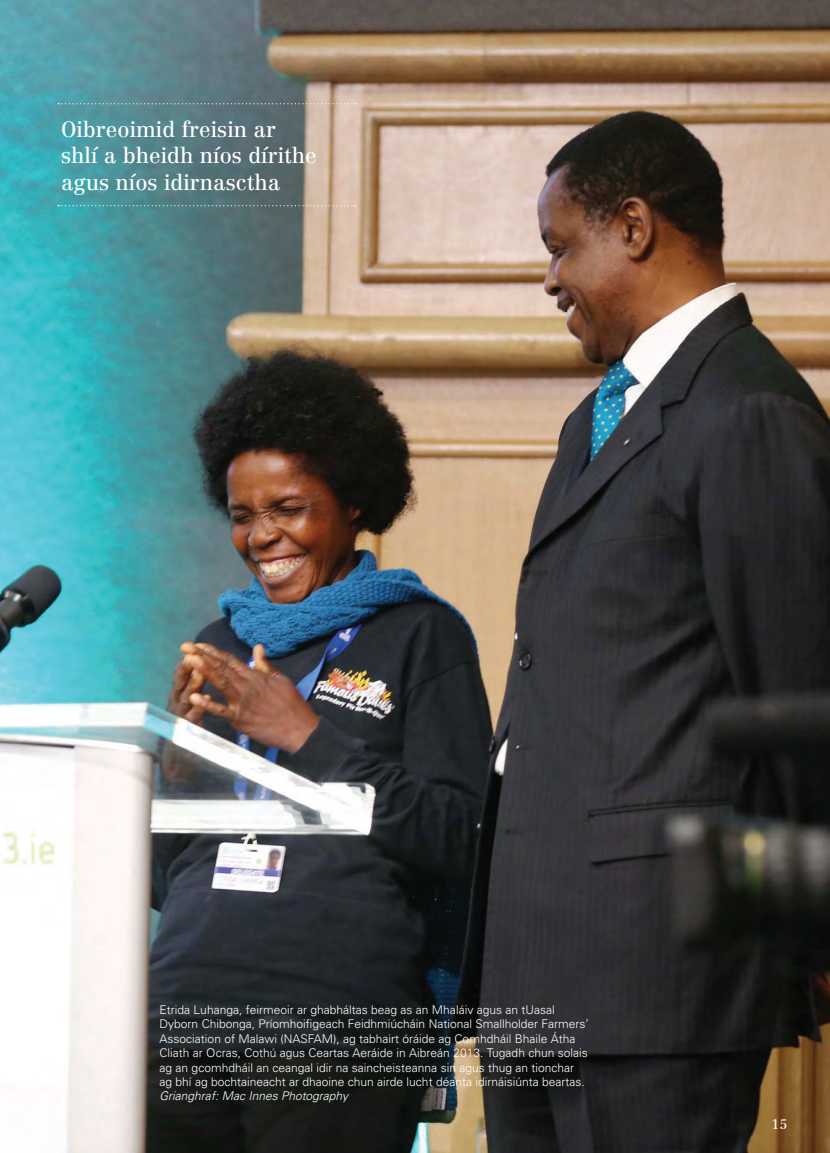
<style>
.page{position:relative;width:830px;height:1153px;background:#fff}
.page>*{position:absolute;margin:0;border:0;box-sizing:border-box;transform-origin:0 0}
.t1{font:21.75px/26.1px "Centennial LT";color:#fff}
.t2{font:13.5px "Centennial LT";color:#fff}
.t3{font:300 12px/14.4px "Univers";color:#fff}
.s1{font-style:italic}
</style>
<div class="page">
<img style="left:0;top:0;width:829px;height:1152px">
<svg style="left:58px;top:103px;width:297px;height:1px"></svg>
<svg style="left:58px;top:205px;width:297px;height:1px"></svg>
<p class="t1" style="left:61px;top:117px;width:257px">Oibreoimid freisin ar shlí a bheidh níos dírithe agus níos idirnasctha</p>
<p class="t3" style="left:159px;top:1002px;width:430px">Etrida Luhanga, feirmeoir ar ghabháltas beag as an Mhaláiv agus an tUasal Dyborn Chibonga, Príomhoifigeach Feidhmiúcháin National Smallholder Farmers’ Association of Malawi (NASFAM), ag tabhairt óráide ag Comhdháil Bhaile Átha Cliath ar Ocras, Cothú agus Ceartas Aeráide in Aibreán 2013. Tugadh chun solais ag an gcomhdháil an ceangal idir na saincheisteanna sin agus thug an tionchar ag bhí ag bochtaineacht ar dhaoine chun airde lucht déanta idirnáisiúnta beartas.<br><span class="s1">Grianghraf: Mac Innes Photography</span></p>
<p class="t2" style="left:771px;top:1116px;width:17px">15</p>
</div>
